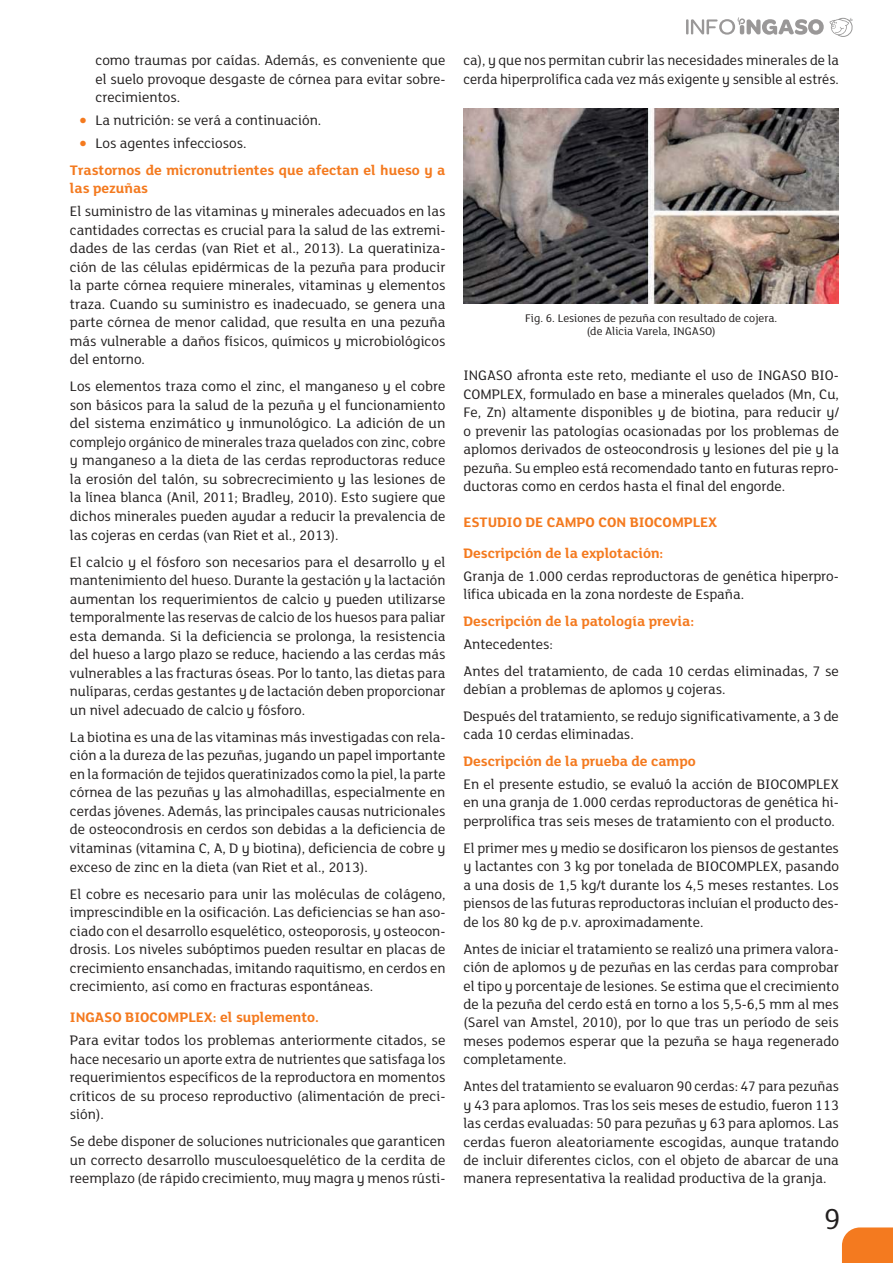
<style>
.page{position:relative;width:893px;height:1263px;background:#fff}
.page>*{position:absolute;margin:0;border:0;box-sizing:border-box;transform-origin:0 0}
.t1{font:31.5px "FS Lola Regular";color:#221f1f}
.t2{font:15px/18.6px "FS Lola Regular";color:#221f1f;text-align:justify}
.t3{font:15px/18.5px "FS Lola Bold Regular";color:#f47a1f}
.t4{font:12px/13.8px "FS Lola Regular";color:#221f1f;text-align:center}
.s1{font-size:27px;color:#f47a1f}
</style>
<div class="page">
<svg style="left:686px;top:17px;width:167px;height:20px"></svg>
<div style="left:842px;top:1227px;width:51px;height:36px;background:#f47a1f"></div>
<img style="left:463px;top:108px;width:376px;height:195px">
<p class="t2" style="left:95px;top:51px;width:351px">como traumas por caídas. Además, es conveniente que el suelo provoque desgaste de córnea para evitar sobre&shy;crecimientos.</p>
<p class="t2" style="left:78px;top:111px;width:244px"><span class="s1">•</span> La nutrición: se verá a continuación.</p>
<p class="t2" style="left:78px;top:134px;width:170px"><span class="s1">•</span> Los agentes infecciosos.</p>
<p class="t3" style="left:70px;top:161px;width:377px">Trastornos de micronutrientes que afectan el hueso y a las pezuñas</p>
<p class="t2" style="left:70px;top:202px;width:377px">El suministro de las vitaminas y minerales adecuados en las cantidades correctas es crucial para la salud de las extremi&shy;dades de las cerdas (van Riet et al., 2013). La queratiniza&shy;ción de las células epidérmicas de la pezuña para producir la parte córnea requiere minerales, vitaminas y elementos traza. Cuando su suministro es inadecuado, se genera una parte córnea de menor calidad, que resulta en una pezuña más vulnerable a daños físicos, químicos y microbiológicos del entorno.</p>
<p class="t2" style="left:70px;top:378px;width:377px">Los elementos traza como el zinc, el manganeso y el cobre son básicos para la salud de la pezuña y el funcionamiento del sistema enzimático y inmunológico. La adición de un complejo orgánico de minerales traza quelados con zinc, cobre y manganeso a la dieta de las cerdas reproductoras reduce la erosión del talón, su sobrecrecimiento y las lesiones de la línea blanca (Anil, 2011; Bradley, 2010). Esto sugiere que dichos minerales pueden ayudar a reducir la prevalencia de las cojeras en cerdas (van Riet et al., 2013).</p>
<p class="t2" style="left:70px;top:553px;width:377px">El calcio y el fósforo son necesarios para el desarrollo y el mantenimiento del hueso. Durante la gestación y la lactación aumentan los requerimientos de calcio y pueden utilizarse temporalmente las reservas de calcio de los huesos para paliar esta demanda. Si la deficiencia se prolonga, la resistencia del hueso a largo plazo se reduce, haciendo a las cerdas más vulnerables a las fracturas óseas. Por lo tanto, las dietas para nulíparas, cerdas gestantes y de lactación deben proporcionar un nivel adecuado de calcio y fósforo.</p>
<p class="t2" style="left:70px;top:728px;width:377px">La biotina es una de las vitaminas más investigadas con rela&shy;ción a la dureza de las pezuñas, jugando un papel importante en la formación de tejidos queratinizados como la piel, la parte córnea de las pezuñas y las almohadillas, especialmente en cerdas jóvenes. Además, las principales causas nutricionales de osteocondrosis en cerdos son debidas a la deficiencia de vitaminas (vitamina C, A, D y biotina), deficiencia de cobre y exceso de zinc en la dieta (van Riet et al., 2013).</p>
<p class="t2" style="left:70px;top:885px;width:377px">El cobre es necesario para unir las moléculas de colágeno, imprescindible en la osificación. Las deficiencias se han aso&shy;ciado con el desarrollo esquelético, osteoporosis, y osteocon&shy;drosis. Los niveles subóptimos pueden resultar en placas de crecimiento ensanchadas, imitando raquitismo, en cerdos en crecimiento, así como en fracturas espontáneas.</p>
<p class="t3" style="left:70px;top:1009px;width:250px">INGASO BIOCOMPLEX: el suplemento.</p>
<p class="t2" style="left:70px;top:1031px;width:377px">Para evitar todos los problemas anteriormente citados, se hace necesario un aporte extra de nutrientes que satisfaga los requerimientos específicos de la reproductora en momentos críticos de su proceso reproductivo (alimentación de preci&shy;sión).</p>
<p class="t2" style="left:70px;top:1133px;width:377px">Se debe disponer de soluciones nutricionales que garanticen un correcto desarrollo musculoesquelético de la cerdita de reemplazo (de rápido crecimiento, muy magra y menos rústi-</p>
<p class="t2" style="left:463px;top:51px;width:377px">ca), y que nos permitan cubrir las necesidades minerales de la cerda hiperprolífica cada vez más exigente y sensible al estrés.</p>
<p class="t4" style="left:525px;top:311px;width:253px">Fig. 6. Lesiones de pezuña con resultado de cojera. (de Alicia Varela, INGASO)</p>
<p class="t2" style="left:463px;top:367px;width:377px">INGASO afronta este reto, mediante el uso de INGASO BIO-COMPLEX, formulado en base a minerales quelados (Mn, Cu, Fe, Zn) altamente disponibles y de biotina, para reducir y/ o prevenir las patologías ocasionadas por los problemas de aplomos derivados de osteocondrosis y lesiones del pie y la pezuña. Su empleo está recomendado tanto en futuras repro&shy;ductoras como en cerdos hasta el final del engorde.</p>
<p class="t3" style="left:463px;top:506px;width:255px;line-height:31.2px">ESTUDIO DE CAMPO CON BIOCOMPLEX<br>Descripción de la explotación:</p>
<p class="t2" style="left:463px;top:567px;width:377px">Granja de 1.000 cerdas reproductoras de genética hiperpro&shy;lífica ubicada en la zona nordeste de España.</p>
<p class="t3" style="left:463px;top:612px;width:232px">Descripción de la patología previa:</p>
<p class="t2" style="left:463px;top:631px;width:377px;line-height:27px">Antecedentes:<br>Antes del tratamiento, de cada 10 cerdas eliminadas, 7 se</p>
<p class="t2" style="left:463px;top:676px;width:377px;line-height:27px">debían a problemas de aplomos y cojeras.<br>Después del tratamiento, se redujo significativamente, a 3 de</p>
<p class="t2" style="left:463px;top:726px;width:172px">cada 10 cerdas eliminadas.</p>
<p class="t3" style="left:463px;top:752px;width:234px">Descripción de la prueba de campo</p>
<p class="t2" style="left:463px;top:775px;width:377px">En el presente estudio, se evaluó la acción de BIOCOMPLEX en una granja de 1.000 cerdas reproductoras de genética hi&shy;perprolífica tras seis meses de tratamiento con el producto.</p>
<p class="t2" style="left:463px;top:839px;width:377px">El primer mes y medio se dosificaron los piensos de gestantes y lactantes con 3 kg por tonelada de BIOCOMPLEX, pasando a una dosis de 1,5 kg/t durante los 4,5 meses restantes. Los piensos de las futuras reproductoras incluían el producto des&shy;de los 80 kg de p.v. aproximadamente.</p>
<p class="t2" style="left:463px;top:940px;width:377px">Antes de iniciar el tratamiento se realizó una primera valora&shy;ción de aplomos y de pezuñas en las cerdas para comprobar el tipo y porcentaje de lesiones. Se estima que el crecimiento de la pezuña del cerdo está en torno a los 5,5-6,5 mm al mes (Sarel van Amstel, 2010), por lo que tras un período de seis meses podemos esperar que la pezuña se haya regenerado completamente.</p>
<p class="t2" style="left:463px;top:1077px;width:377px">Antes del tratamiento se evaluaron 90 cerdas: 47 para pezuñas y 43 para aplomos. Tras los seis meses de estudio, fueron 113 las cerdas evaluadas: 50 para pezuñas y 63 para aplomos. Las cerdas fueron aleatoriamente escogidas, aunque tratando de incluir diferentes ciclos, con el objeto de abarcar de una manera representativa la realidad productiva de la granja.</p>
<h1 class="t1" style="left:824px;top:1204px;width:18px">9</h1>
</div>
